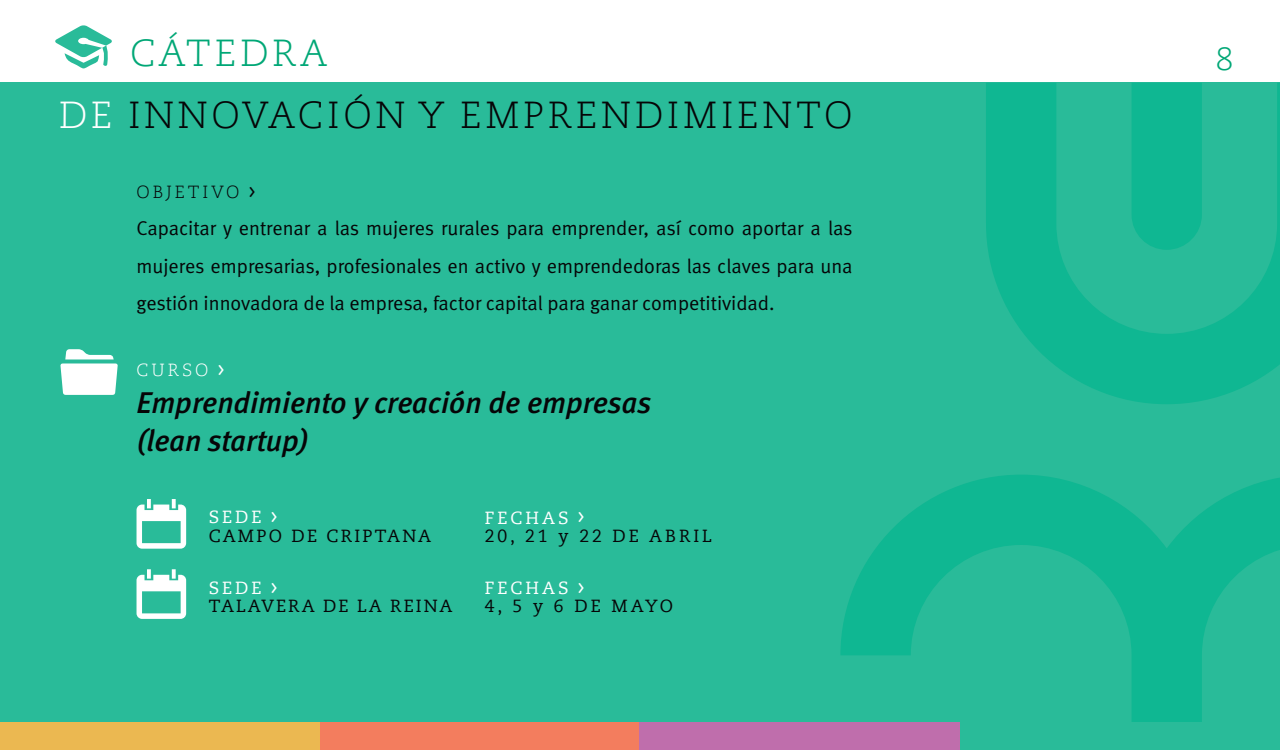
<style>
.page{position:relative;width:1280px;height:750px;background:#fff}
.page>*{position:absolute;margin:0;border:0;box-sizing:border-box;transform-origin:0 0}
.t1{font:300 37.5px/61.2px "Caecilia LT Std";letter-spacing:.1em;color:#060507}
.t2{font:300 32.62px "Caecilia LT Std";color:#00a776}
.t3{font:italic 30px/37.5px "Meta Medium LF";color:#060507}
.t4{font:20px/37.5px "Meta Normal LF";color:#060507;text-align:justify}
.t5{font:20px "Meta Normal LF";color:#fff}
.t6{font:17.5px/18.8px "Caecilia LT Std";letter-spacing:.17em;color:#060507}
.t7{font:17.5px/18.8px "Caecilia LT Std";letter-spacing:.12em;color:#060507}
.t8{font:300 17.5px "Caecilia LT Std";letter-spacing:.17em;color:#060507}
.t9{font:17.5px "Caecilia LT Std";letter-spacing:.13em;color:#060507}
.t10{font:300 17.5px "Caecilia LT Std";color:#fff}
.s1{color:#00a776}
.s2{color:#fff}
.s3{font-family:"Meta Normal LF";font-weight:400;font-size:20px}
.s4{font-family:"Meta Normal LF";font-size:20px;color:#fff}
</style>
<div class="page">
<div style="left:0;top:82px;width:1279px;height:668px;background:#29bb99"></div>
<div style="left:320px;top:723px;width:321px;height:27px;background:#f37d5e"></div>
<div style="left:0;top:723px;width:320px;height:27px;background:#ebb851"></div>
<div style="left:639px;top:723px;width:321px;height:27px;background:#bf6eac"></div>
<svg style="left:55px;top:25px;width:57px;height:43px"></svg>
<svg style="left:60px;top:349px;width:58px;height:46px"></svg>
<svg style="left:840px;top:475px;width:440px;height:248px"></svg>
<svg style="left:986px;top:83px;width:294px;height:321px"></svg>
<div style="left:1132px;top:83px;width:70px;height:167px;background:#0fb792"></div>
<svg style="left:137px;top:499px;width:49px;height:50px"></svg>
<svg style="left:137px;top:569px;width:49px;height:50px"></svg>
<h1 class="t1" style="left:59px;top:24px;width:795px;text-indent:71px"><span class="s1">CÁTED RA<br></span><span class="s2">DE</span> INNOVACIÓN Y EMPRENDIMIENTO</h1>
<p class="t8" style="left:137px;top:182px;width:120px">OBJETI VO <span class="s3">&gt;</span></p>
<p class="t4" style="left:137px;top:209px;width:718px">Capacitar y entrenar a las mujeres rurales para emprender, así como aportar a las mujeres empresarias, profesionales en activo y emprendedoras las claves para una gestión innovadora de la empresa, factor capital para ganar competitividad.</p>
<p class="t10" style="left:137px;top:360px;width:15px">CURSO</p>
<p class="t5" style="left:218px;top:357px;width:8px">&gt;</p>
<h3 class="t3" style="left:137px;top:384px;width:517px">Emprendimiento y creación de empresas (lean startup)</h3>
<p class="t6" style="left:209px;top:508px;width:96px"><span class="s2">S EDE</span> <span class="s4">&gt;<br></span>CAMPO DE</p>
<p class="t9" style="left:327px;top:526px;width:103px">CRIPTANA</p>
<p class="t6" style="left:485px;top:508px;width:229px"><span class="s2">FECHAS</span> <span class="s4">&gt;<br></span>20, 21 Y 22 DE ABR IL</p>
<p class="t7" style="left:209px;top:579px;width:245px"><span class="s2">S EDE</span> <span class="s4">&gt;<br></span>TALAVERA DE LA REINA</p>
<p class="t6" style="left:485px;top:579px;width:190px"><span class="s2">FECHAS</span> <span class="s4">&gt;<br></span>4, 5 Y 6 DE MAYO</p>
<h2 class="t2" style="left:1216px;top:40px;width:20px">8</h2>
</div>
